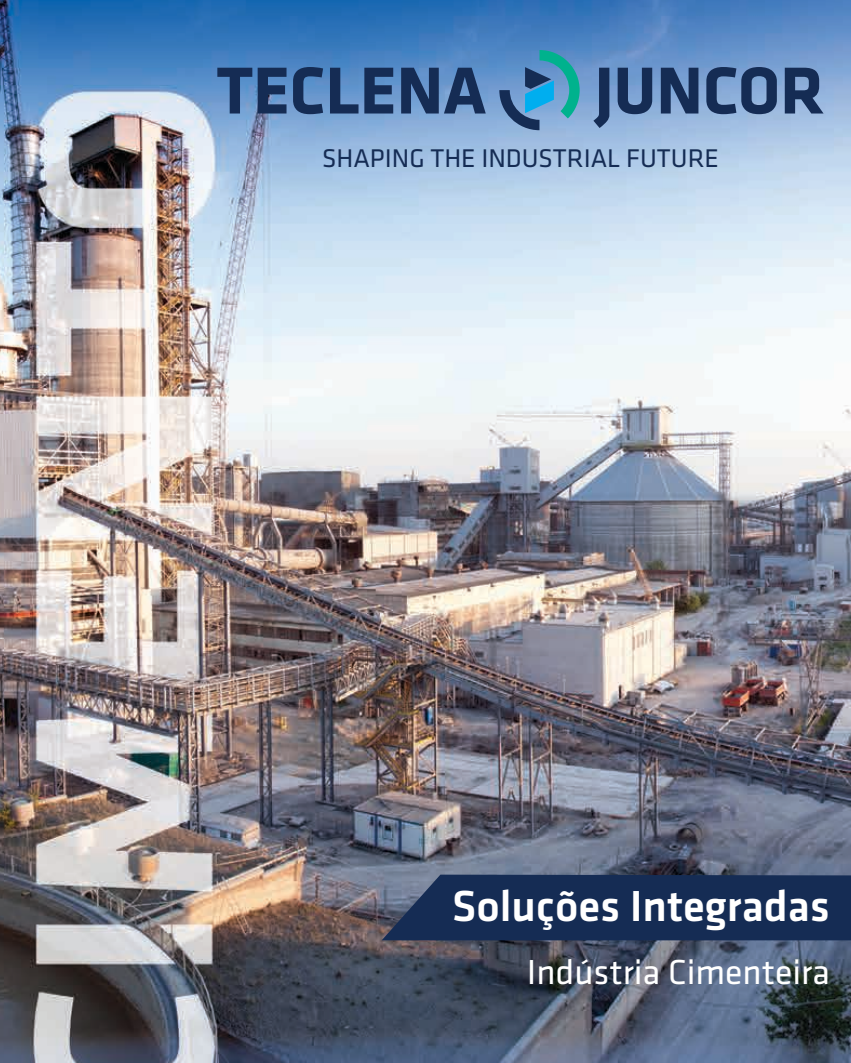
<style>
.page{position:relative;width:851px;height:1063px;background:#fff}
.page>*{position:absolute;margin:0;border:0;box-sizing:border-box;transform-origin:0 0}
.t1{font:500 45px "Klavika";color:#fff}
.t2{font:36px "Klavika";color:#fff}
.t3{font:26.55px "Klavika";color:#152c54}
</style>
<div class="page">
<img style="left:0;top:0;width:850px;height:1063px">
<svg style="left:593px;top:68px;width:16px;height:60px"></svg>
<svg style="left:617px;top:68px;width:35px;height:46px;background:#3b5884"></svg>
<svg style="left:660px;top:68px;width:38px;height:46px;background:#35507a"></svg>
<svg style="left:706px;top:67px;width:70px;height:47px;background:#47648e"></svg>
<svg style="left:784px;top:68px;width:39px;height:46px;background:#405a83"></svg>
<svg style="left:217px;top:68px;width:69px;height:46px;background:#3c5f8e"></svg>
<svg style="left:293px;top:67px;width:30px;height:47px"></svg>
<svg style="left:330px;top:68px;width:28px;height:46px"></svg>
<svg style="left:364px;top:68px;width:29px;height:46px"></svg>
<svg style="left:401px;top:68px;width:37px;height:46px;background:#2e4b77"></svg>
<svg style="left:444px;top:68px;width:41px;height:46px;background:#3e5f8d"></svg>
<svg style="left:499px;top:50px;width:80px;height:80px;background:#4c92b9"></svg>
<svg style="left:381px;top:875px;width:469px;height:65px;background:#1b3157"></svg>
<p class="t3" style="left:322px;top:144px;width:398px">SHAPING THE INDUSTRIAL FUTURE</p>
<h1 class="t1" style="left:452px;top:882px;width:379px">Soluções Integradas</h1>
<h2 class="t2" style="left:526px;top:953px;width:304px">Indústria Cimenteira</h2>
</div>
